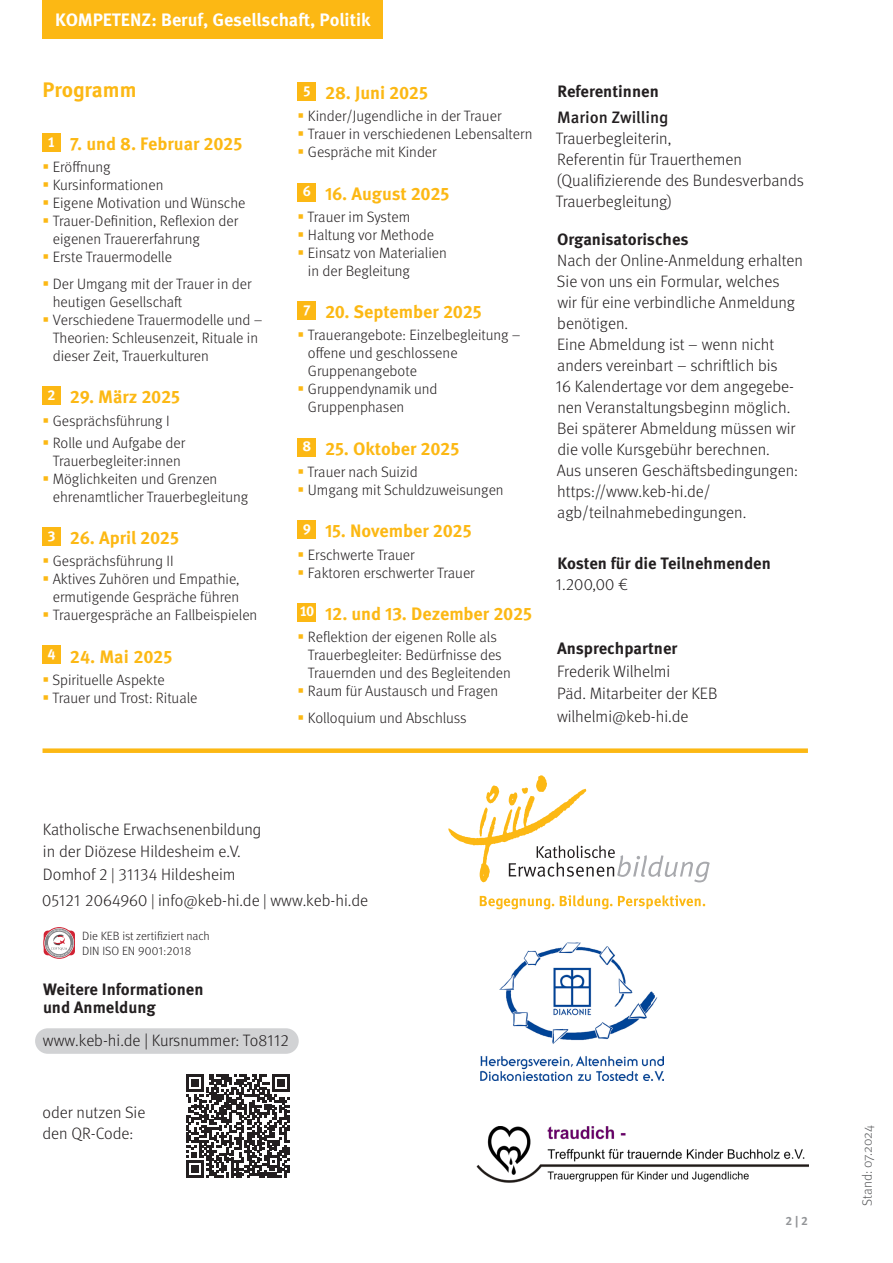
<style>
.page{position:relative;width:893px;height:1263px;background:#fff}
.page>*{position:absolute;margin:0;border:0;box-sizing:border-box;transform-origin:0 0}
.t1{font:700 21px "Meta Pro";color:#fcb814}
.t2{font:700 18px "Meta Pro";letter-spacing:-.005em;color:#fcb814}
.t3{font:700 18px "Meta Pro";color:#fff}
.Grundtext_-_Blocksatz{font:300 16.5px/21px "Meta Pro";color:#231f20}
.Grundtext_-_Linksbündig{font:300 16.5px/22.5px "Meta Pro";color:#231f20}
.Grundtext_-_Blocksatz-2{font:700 16.5px "Meta Pro";color:#231f20}
.Grundtext_-_Linksbündig-2{font:700 16.5px/18px "Meta Pro";color:#231f20}
.t4{font:500 16.5px "Meta Pro";letter-spacing:-.005em;color:#231f20}
.Grundtext_-_Blocksatz-3{font:300 15px/18px "Meta Pro";color:#231f20}
.t5{font:700 14.4px "Meta Pro";color:#fff}
.t6{font:300 13.5px "Meta Pro";letter-spacing:-.005em;color:#57585a}
.t7{font:300 12px/15px "Meta Pro";color:#231f20}
.t8{font:700 12px "Meta Pro";color:#939598}
.s1{color:#fcb814}
.s2{font-size:15.75px}
</style>
<div class="page">
<div style="left:43px;top:0;width:340px;height:38px;background:#fcb814"></div>
<svg style="left:480px;top:896px;width:74px;height:13px"></svg>
<svg style="left:560px;top:895px;width:145px;height:14px"></svg>
<svg style="left:448px;top:775px;width:262px;height:107px"></svg>
<div style="left:43px;top:748px;width:765px;height:5px;background:#fcb814"></div>
<svg style="left:44px;top:930px;width:31px;height:25px"></svg>
<div style="left:44px;top:927px;width:31px;height:31px;border:1px solid #d12233;border-radius:50%"></div>
<svg style="left:45px;top:928px;width:29px;height:29px"></svg>
<svg style="left:46px;top:929px;width:26px;height:27px"></svg>
<div style="left:43px;top:133px;width:18px;height:19px;background:#fcb814"></div>
<div style="left:43px;top:386px;width:18px;height:19px;background:#fcb814"></div>
<div style="left:43px;top:527px;width:18px;height:18px;background:#fcb814"></div>
<div style="left:43px;top:646px;width:18px;height:18px;background:#fcb814"></div>
<div style="left:298px;top:82px;width:18px;height:19px;background:#fcb814"></div>
<div style="left:298px;top:183px;width:18px;height:18px;background:#fcb814"></div>
<div style="left:298px;top:301px;width:18px;height:19px;background:#fcb814"></div>
<div style="left:298px;top:438px;width:18px;height:18px;background:#fcb814"></div>
<div style="left:298px;top:520px;width:18px;height:19px;background:#fcb814"></div>
<div style="left:298px;top:603px;width:18px;height:18px;background:#fcb814"></div>
<div style="left:35px;top:1028px;width:264px;height:26px;background:#d1d2d4;border-radius:13px"></div>
<img style="left:476px;top:1127px;width:333px;height:56px">
<img style="left:480px;top:942px;width:184px;height:138px">
<svg style="left:186px;top:1074px;width:104px;height:104px"></svg>
<p class="t3" style="left:55px;top:6px;width:317px">KOMPETENZ: Beruf, Gesellschaft, Politik</p>
<p class="t1" style="left:43px;top:73px;width:96px">Programm</p>
<p class="t5" style="left:48px;top:130px;width:10px">1</p>
<p class="t2" style="left:70px;top:130px;width:174px">7. und 8. Februar 2025</p>
<p class="Grundtext_-_Blocksatz-3" style="left:43px;top:157px;width:70px"><span class="s1">▪</span> Eröffnung</p>
<p class="Grundtext_-_Blocksatz-3" style="left:43px;top:175px;width:122px"><span class="s1">▪</span> Kursinformationen</p>
<p class="Grundtext_-_Blocksatz-3" style="left:43px;top:193px;width:204px"><span class="s1">▪</span> Eigene Motivation und Wünsche</p>
<p class="Grundtext_-_Blocksatz-3" style="left:53px;top:211px;width:187px;text-indent:-10px"><span class="s1">▪</span> Trauer-Definition, Reflexion der eigenen Trauererfahrung</p>
<p class="Grundtext_-_Blocksatz-3" style="left:43px;top:247px;width:131px"><span class="s1">▪</span> Erste Trauermodelle</p>
<p class="Grundtext_-_Blocksatz-3" style="left:53px;top:274px;width:200px;text-indent:-10px"><span class="s1">▪</span> Der Umgang mit der Trauer in der heutigen Gesellschaft</p>
<p class="Grundtext_-_Blocksatz-3" style="left:53px;top:310px;width:211px;text-indent:-10px"><span class="s1">▪</span> Verschiedene Trauermodelle und –<br>Theorien: Schleusenzeit, Rituale in dieser Zeit, Trauerkulturen</p>
<p class="t5" style="left:48px;top:383px;width:10px">2</p>
<p class="t2" style="left:70px;top:383px;width:112px">29. März 2025</p>
<p class="Grundtext_-_Blocksatz-3" style="left:43px;top:411px;width:129px"><span class="s1">▪</span> Gesprächsführung I</p>
<p class="Grundtext_-_Blocksatz-3" style="left:43px;top:433px;width:144px;text-align:center"><span class="s1">▪</span> Rolle und Aufgabe der<br>Trauerbegleiter:innen</p>
<p class="Grundtext_-_Blocksatz-3" style="left:53px;top:469px;width:197px;text-indent:-10px"><span class="s1">▪</span> Möglichkeiten und Grenzen ehrenamtlicher Trauerbegleitung</p>
<p class="t5" style="left:48px;top:524px;width:10px">3</p>
<p class="t2" style="left:70px;top:524px;width:111px">26. April 2025</p>
<p class="Grundtext_-_Blocksatz-3" style="left:43px;top:551px;width:133px"><span class="s1">▪</span> Gesprächsführung II</p>
<p class="Grundtext_-_Blocksatz-3" style="left:43px;top:569px;width:199px;text-align:right"><span class="s1">▪</span> Aktives Zuhören und Empathie, ermutigende Gespräche führen</p>
<p class="Grundtext_-_Blocksatz-3" style="left:43px;top:605px;width:216px"><span class="s1">▪</span> Trauergespräche an Fallbeispielen</p>
<p class="t5" style="left:48px;top:643px;width:10px">4</p>
<p class="t2" style="left:70px;top:642px;width:104px">24. Mai 2025</p>
<p class="Grundtext_-_Blocksatz-3" style="left:43px;top:670px;width:124px"><span class="s1">▪</span> Spirituelle Aspekte</p>
<p class="Grundtext_-_Blocksatz-3" style="left:43px;top:688px;width:156px"><span class="s1">▪</span> Trauer und Trost: Rituale</p>
<p class="t5" style="left:303px;top:79px;width:10px">5</p>
<p class="t2" style="left:325px;top:79px;width:105px">28. Juni 2025</p>
<p class="Grundtext_-_Blocksatz-3" style="left:298px;top:106px;width:205px"><span class="s1">▪</span> Kinder/Jugendliche in der Trauer</p>
<p class="Grundtext_-_Blocksatz-3" style="left:298px;top:124px;width:236px"><span class="s1">▪</span> Trauer in verschiedenen Lebensaltern</p>
<p class="Grundtext_-_Blocksatz-3" style="left:298px;top:142px;width:141px"><span class="s1">▪</span> Gespräche mit Kinder</p>
<p class="t5" style="left:303px;top:180px;width:10px">6</p>
<p class="t2" style="left:325px;top:179px;width:126px">16. August 2025</p>
<p class="Grundtext_-_Blocksatz-3" style="left:298px;top:207px;width:114px"><span class="s1">▪</span> Trauer im System</p>
<p class="Grundtext_-_Blocksatz-3" style="left:298px;top:225px;width:138px"><span class="s1">▪</span> Haltung vor Methode</p>
<p class="Grundtext_-_Blocksatz-3" style="left:308px;top:243px;width:140px;text-indent:-10px"><span class="s1">▪</span> Einsatz von Materialien in der Begleitung</p>
<p class="t5" style="left:303px;top:298px;width:10px">7</p>
<p class="t2" style="left:325px;top:298px;width:158px">20. September 2025</p>
<p class="Grundtext_-_Blocksatz-3" style="left:308px;top:325px;width:214px;text-indent:-10px"><span class="s1">▪</span> Trauerangebote: Einzelbegleitung – offene und geschlossene<br>Gruppenangebote</p>
<p class="Grundtext_-_Blocksatz-3" style="left:308px;top:379px;width:131px;text-indent:-10px"><span class="s1">▪</span> Gruppendynamik und<br>Gruppenphasen</p>
<p class="t5" style="left:303px;top:435px;width:10px">8</p>
<p class="t2" style="left:325px;top:434px;width:136px">25. Oktober 2025</p>
<p class="Grundtext_-_Blocksatz-3" style="left:298px;top:462px;width:121px"><span class="s1">▪</span> Trauer nach Suizid</p>
<p class="Grundtext_-_Blocksatz-3" style="left:298px;top:480px;width:208px"><span class="s1">▪</span> Umgang mit Schuldzuweisungen</p>
<p class="t5" style="left:303px;top:517px;width:10px">9</p>
<p class="t2" style="left:325px;top:517px;width:148px">15. November 2025</p>
<p class="Grundtext_-_Blocksatz-3" style="left:298px;top:545px;width:118px"><span class="s1">▪</span> Erschwerte Trauer</p>
<p class="Grundtext_-_Blocksatz-3" style="left:298px;top:563px;width:179px"><span class="s1">▪</span> Faktoren erschwerter Trauer</p>
<p class="t5" style="left:299px;top:600px;width:16px">10</p>
<p class="t2" style="left:325px;top:599px;width:209px">12. und 13. Dezember 2025</p>
<p class="Grundtext_-_Blocksatz-3" style="left:308px;top:627px;width:204px;text-indent:-10px"><span class="s1">▪</span> Reflektion der eigenen Rolle als<br>Trauerbegleiter: Bedürfnisse des<br>Trauernden und des Begleitenden</p>
<p class="Grundtext_-_Blocksatz-3" style="left:298px;top:681px;width:202px"><span class="s1">▪</span> Raum für Austausch und Fragen</p>
<p class="Grundtext_-_Blocksatz-3" style="left:298px;top:708px;width:171px"><span class="s1">▪</span> Kolloquium und Abschluss</p>
<p class="Grundtext_-_Blocksatz-2" style="left:557px;top:79px;width:103px">Referentinnen</p>
<p class="t4" style="left:557px;top:104px;width:113px">Marion Zwilling</p>
<p class="Grundtext_-_Blocksatz" style="left:556px;top:127px;width:250px">Trauerbegleiterin,<br>Referentin für Trauerthemen (Qualifizierende des Bundesverbands<br>Trauerbegleitung)</p>
<p class="Grundtext_-_Blocksatz-2" style="left:557px;top:226px;width:133px">Organisatorisches</p>
<p class="Grundtext_-_Blocksatz" style="left:557px;top:249px;width:248px">Nach der Online-Anmeldung erhalten<br>Sie von uns ein Formular, welches wir für eine verbindliche Anmeldung benötigen.</p>
<p class="Grundtext_-_Blocksatz" style="left:555px;top:333px;width:240px">Eine Abmeldung ist – wenn nicht anders vereinbart – schriftlich bis 16 Kalendertage vor dem angegebe&shy;nen Veranstaltungsbeginn möglich.</p>
<p class="Grundtext_-_Blocksatz" style="left:557px;top:417px;width:240px">Bei späterer Abmeldung müssen wir die volle Kursgebühr berechnen.</p>
<p class="Grundtext_-_Blocksatz" style="left:557px;top:459px;width:243px">Aus unseren Geschäftsbedingungen:</p>
<p class="Grundtext_-_Blocksatz" style="left:557px;top:480px;width:191px">https://www.keb-hi.de/ agb/teilnahmebedingungen.</p>
<p class="Grundtext_-_Blocksatz-2" style="left:557px;top:550px;width:215px">Kosten für die Teilnehmenden</p>
<p class="Grundtext_-_Blocksatz" style="left:555px;top:572px;width:74px">1.200,00 €</p>
<p class="Grundtext_-_Blocksatz-2" style="left:557px;top:636px;width:122px">Ansprechpartner</p>
<p class="Grundtext_-_Linksbündig" style="left:557px;top:659px;width:162px">Frederik Wilhelmi<br>Päd. Mitarbeiter der KEB wilhelmi@keb-hi.de</p>
<p class="Grundtext_-_Linksbündig" style="left:43px;top:817px;width:220px">Katholische Erwachsenenbildung in der Diözese Hildesheim e.V.<br>Domhof 2 <span class="s2">|</span> 31134 Hildesheim</p>
<p class="Grundtext_-_Linksbündig" style="left:42px;top:889px;width:328px">05121 2064960 <span class="s2">|</span> info@keb-hi.de <span class="s2">|</span> www.keb-hi.de</p>
<p class="t7" style="left:82px;top:927px;width:129px">Die KEB ist zertifiziert nach<br>DIN ISO EN 9001:2018</p>
<p class="Grundtext_-_Linksbündig-2" style="left:43px;top:979px;width:162px">Weitere Informationen und Anmeldung</p>
<p class="Grundtext_-_Blocksatz" style="left:43px;top:1029px;width:248px">www.keb-hi.de | Kursnummer: To8112</p>
<p class="Grundtext_-_Blocksatz" style="left:43px;top:1101px;width:104px">oder nutzen Sie den QR-Code:</p>
<p class="t8" style="left:786px;top:1211px;width:24px">2 | 2</p>
<p class="t6" style="left:857px;top:1205px;width:82px;rotate:-90deg">Stand: 07.2024</p>
</div>
